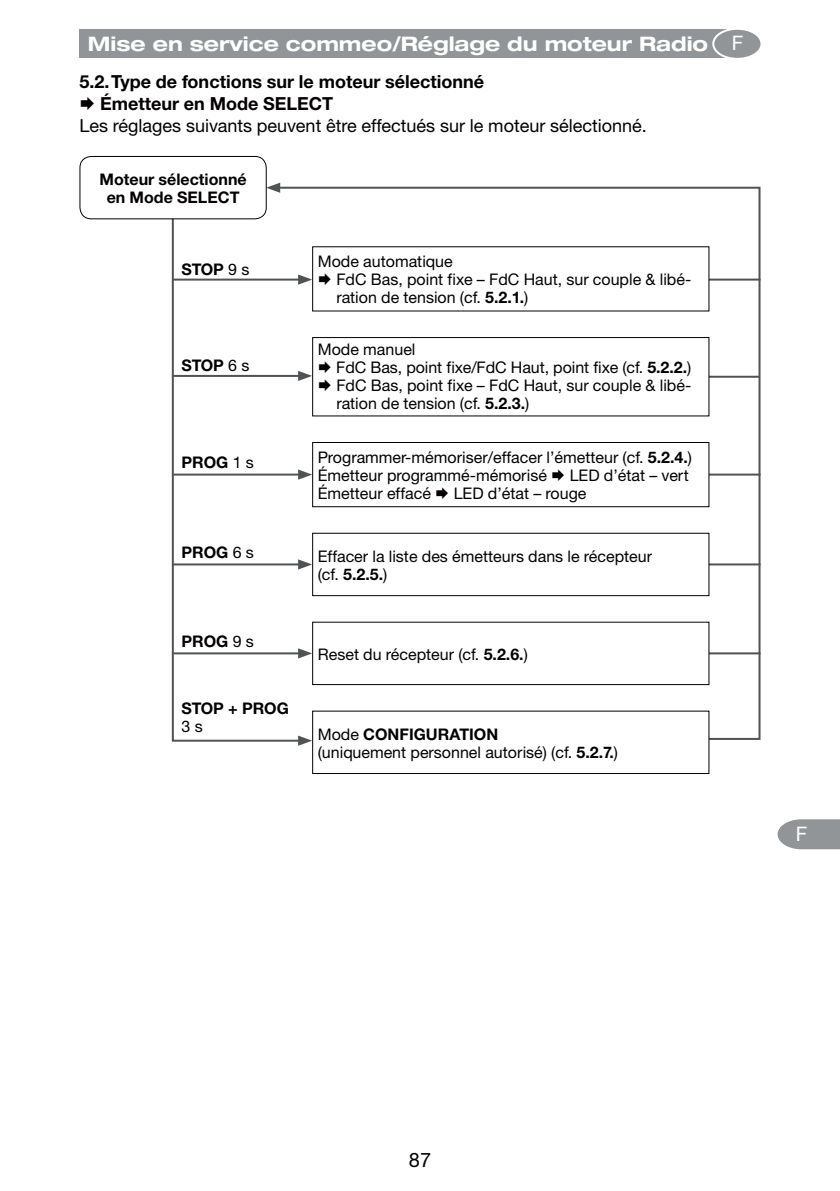
<style>
.page{position:relative;width:840px;height:1191px;background:#fff}
.page>*{position:absolute;margin:0;border:0;box-sizing:border-box;transform-origin:0 0}
.t1{font:700 expanded 20px "Helvetica Neue";color:#fff}
.t2{font:20px "Helvetica Neue CE";color:#fff}
.t3{font:20px "Helvetica Neue CE";color:#040000}
.t4{font:18px/22px "Helvetica Neue CE";color:#040000}
.t5{font:700 18px "Helvetica Neue CE";color:#040000}
.t6{font:16px/18px "Helvetica Neue CE";color:#040000}
.t7{font:700 16px/18px "Helvetica Neue CE";color:#040000;text-align:center}
.s1{font-weight:700}
.s2{font-weight:400}
</style>
<div class="page">
<svg style="left:777px;top:819px;width:62px;height:30px"></svg>
<div style="left:79px;top:30px;width:647px;height:28px;background:#919597"></div>
<div style="left:712px;top:29px;width:49px;height:30px;background:#919597;border-radius:50%"></div>
<div style="left:711px;top:28px;width:51px;height:32px;border:2px solid #fff;border-radius:50%"></div>
<svg style="left:171px;top:208px;width:127px;height:534px"></svg>
<svg style="left:298px;top:741px;width:13px;height:5px"></svg>
<svg style="left:275px;top:186px;width:486px;height:555px"></svg>
<svg style="left:266px;top:183px;width:14px;height:10px"></svg>
<div style="left:80px;top:156px;width:186px;height:63px;background:#fff;border-radius:11px"></div>
<div style="left:79px;top:156px;width:187px;height:63px;border:1px solid #040000;border-radius:11px"></div>
<hr style="left:173px;top:375px;width:128px;height:2px;background:#505356">
<svg style="left:298px;top:371px;width:14px;height:10px"></svg>
<hr style="left:685px;top:376px;width:73px;height:2px;background:#505356">
<div style="left:312px;top:337px;width:396px;height:79px;background:#fff"></div>
<div style="left:312px;top:337px;width:397px;height:79px;border:1px solid #040000"></div>
<div style="left:312px;top:247px;width:396px;height:64px;background:#fff"></div>
<hr style="left:173px;top:473px;width:128px;height:2px;background:#505356">
<svg style="left:298px;top:469px;width:14px;height:11px"></svg>
<hr style="left:686px;top:473px;width:74px;height:2px;background:#505356">
<div style="left:312px;top:442px;width:396px;height:65px;background:#fff"></div>
<div style="left:312px;top:442px;width:397px;height:65px;border:1px solid #040000"></div>
<hr style="left:173px;top:563px;width:128px;height:2px;background:#505356">
<svg style="left:298px;top:559px;width:14px;height:10px"></svg>
<hr style="left:686px;top:563px;width:74px;height:2px;background:#505356">
<div style="left:312px;top:533px;width:396px;height:62px;background:#fff"></div>
<div style="left:312px;top:533px;width:397px;height:63px;border:1px solid #040000"></div>
<hr style="left:173px;top:652px;width:128px;height:2px;background:#505356">
<svg style="left:298px;top:648px;width:14px;height:10px"></svg>
<hr style="left:686px;top:652px;width:74px;height:2px;background:#505356">
<div style="left:312px;top:622px;width:396px;height:62px;background:#fff"></div>
<div style="left:312px;top:621px;width:397px;height:64px;border:1px solid #040000"></div>
<div style="left:312px;top:711px;width:396px;height:62px;background:#fff"></div>
<div style="left:312px;top:710px;width:397px;height:64px;border:1px solid #040000"></div>
<p class="t1" style="left:88px;top:37px;width:621px">Mise en service commeo/Réglage du moteur Radio</p>
<p class="t5" style="left:79px;top:75px;width:406px">5.2. Type de fonctions sur le moteur sélectionné</p>
<p class="t4" style="left:79px;top:94px;width:568px">◻ <span class="s1">Émetteur en Mode SELECT<br></span>Les réglages suivants peuvent être effectués sur le moteur sélectionné.</p>
<p class="t7" style="left:99px;top:172px;width:149px">Moteur sélectionné en Mode SELECT</p>
<p class="t7" style="left:181px;top:262px;width:69px">STOP <span class="s2">9 s</span></p>
<p class="t7" style="left:181px;top:358px;width:69px">STOP <span class="s2">6 s</span></p>
<p class="t6" style="left:317px;top:254px;width:136px">Mode automatique</p>
<p class="t6" style="left:336px;top:272px;width:356px;text-indent:-18px">◻ FdC Bas, point fixe – FdC Haut, sur couple &amp; libé&shy;ration de tension (cf. <span class="s1">5.2.1.</span>)</p>
<p class="t6" style="left:317px;top:342px;width:99px">Mode manuel</p>
<p class="t6" style="left:317px;top:360px;width:374px">◻ FdC Bas, point fixe/FdC Haut, point fixe (cf. <span class="s1">5.2.2.</span>)</p>
<p class="t6" style="left:336px;top:378px;width:356px;text-indent:-18px">◻ FdC Bas, point fixe – FdC Haut, sur couple &amp; libé&shy;ration de tension (cf. <span class="s1">5.2.3.</span>)</p>
<p class="t7" style="left:181px;top:455px;width:74px">PROG <span class="s2">1 s</span></p>
<p class="t6" style="left:317px;top:450px;width:375px">Programmer-mémoriser/effacer l’émetteur (cf. <span class="s1">5.2.4.</span>)<br>Émetteur programmé-mémorisé ◻ LED d’état – vert<br>Émetteur effacé ◻ LED d’état – rouge</p>
<p class="t7" style="left:181px;top:545px;width:74px">PROG <span class="s2">6 s</span></p>
<p class="t6" style="left:317px;top:549px;width:335px">Effacer la liste des émetteurs dans le récepteur (cf. <span class="s1">5.2.5.</span>)</p>
<p class="t7" style="left:181px;top:634px;width:74px">PROG <span class="s2">9 s</span></p>
<p class="t7" style="left:181px;top:701px;width:109px">STOP + PROG</p>
<p class="t6" style="left:181px;top:719px;width:23px">3 s</p>
<p class="t6" style="left:317px;top:647px;width:211px">Reset du récepteur (cf. <span class="s1">5.2.6.</span>)</p>
<p class="t6" style="left:317px;top:727px;width:301px">Mode <span class="s1">CONFIGURATION<br></span>(uniquement personnel autorisé) (cf. <span class="s1">5.2.7.</span>)</p>
<p class="t2" style="left:731px;top:36px;width:13px">F</p>
<p class="t2" style="left:795px;top:826px;width:13px">F</p>
<p class="t3" style="left:408px;top:1152px;width:24px">87</p>
</div>
